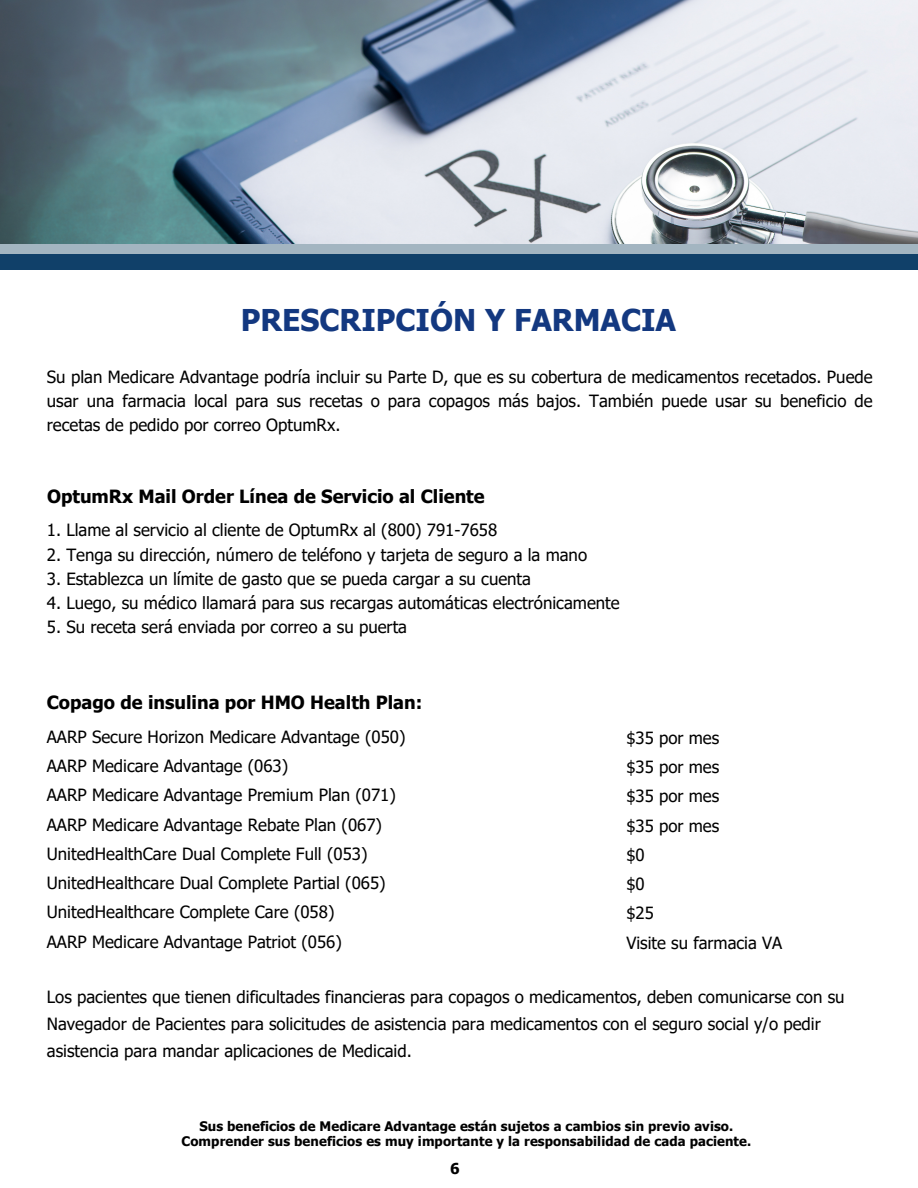
<style>
.page{position:relative;width:918px;height:1188px;background:#fff}
.page>*{position:absolute;margin:0;border:0;box-sizing:border-box;transform-origin:0 0}
.t1{font:700 30px "Tahoma";color:#133880}
.t2{font:700 18.15px "Tahoma";color:#000}
.t3{font:16.8px/27px "Tahoma";color:#000}
.t4{font:700 15px "Tahoma";color:#000}
.t5{font:700 13.2px/15.3px "Tahoma";letter-spacing:.01em;color:#000;text-align:center}
</style>
<div class="page">
<img style="left:0;top:0;width:918px;height:245px">
<div style="left:0;top:254px;width:918px;height:16px;background:#104069"></div>
<div style="left:0;top:245px;width:918px;height:9px;background:#a3b5c1"></div>
<p class="t1" style="left:241px;top:301px;width:437px">PRESCRIPCIÓN Y FARMACIA</p>
<p class="t3" style="left:47px;top:365px;width:827px;line-height:23.7px;text-align:justify">Su plan Medicare Advantage podría incluir su Parte D, que es su cobertura de medicamentos recetados. Puede usar una farmacia local para sus recetas o para copagos más bajos. También puede usar su beneficio de recetas de pedido por correo OptumRx.</p>
<p class="t2" style="left:47px;top:485px;width:439px">OptumRx Mail Order Línea de Servicio al Cliente</p>
<p class="t3" style="left:47px;top:516px;width:452px">1. Llame al servicio al cliente de OptumRx al (800) 791-7658</p>
<p class="t3" style="left:47px;top:540px;width:542px">2. Tenga su dirección, número de teléfono y tarjeta de seguro a la mano</p>
<p class="t3" style="left:47px;top:565px;width:486px">3. Establezca un límite de gasto que se pueda cargar a su cuenta</p>
<p class="t3" style="left:47px;top:589px;width:574px">4. Luego, su médico llamará para sus recargas automáticas electrónicamente</p>
<p class="t3" style="left:47px;top:613px;width:362px">5. Su receta será enviada por correo a su puerta</p>
<p class="t2" style="left:47px;top:691px;width:377px">Copago de insulina por HMO Health Plan:</p>
<p class="t3" style="left:47px;top:723px;width:360px">AARP Secure Horizon Medicare Advantage (050)</p>
<p class="t3" style="left:47px;top:752px;width:243px">AARP Medicare Advantage (063)</p>
<p class="t3" style="left:47px;top:781px;width:351px">AARP Medicare Advantage Premium Plan (071)</p>
<p class="t3" style="left:47px;top:810px;width:337px">AARP Medicare Advantage Rebate Plan (067)</p>
<p class="t3" style="left:47px;top:840px;width:322px">UnitedHealthCare Dual Complete Full (053)</p>
<p class="t3" style="left:47px;top:869px;width:340px">UnitedHealthcare Dual Complete Partial (065)</p>
<p class="t3" style="left:47px;top:898px;width:289px">UnitedHealthcare Complete Care (058)</p>
<p class="t3" style="left:47px;top:927px;width:297px">AARP Medicare Advantage Patriot (056)</p>
<p class="t3" style="left:47px;top:982px;width:799px">Los pacientes que tienen dificultades financieras para copagos o medicamentos, deben comunicarse con su<br>Navegador de Pacientes para solicitudes de asistencia para medicamentos con el seguro social y/o pedir asistencia para mandar aplicaciones de Medicaid.</p>
<p class="t3" style="left:626px;top:724px;width:94px">$35 por mes</p>
<p class="t3" style="left:626px;top:753px;width:94px">$35 por mes</p>
<p class="t3" style="left:626px;top:782px;width:94px">$35 por mes</p>
<p class="t3" style="left:626px;top:811px;width:94px">$35 por mes</p>
<p class="t3" style="left:626px;top:841px;width:20px">$0</p>
<p class="t3" style="left:626px;top:870px;width:20px">$0</p>
<p class="t3" style="left:626px;top:899px;width:29px">$25</p>
<p class="t3" style="left:626px;top:928px;width:157px">Visite su farmacia VA</p>
<p class="t5" style="left:182px;top:1118px;width:571px">Sus beneficios de Medicare Advantage están sujetos a cambios sin previo aviso.<br>Comprender sus beneficios es muy importante y la responsabilidad de cada paciente.</p>
<p class="t4" style="left:450px;top:1159px;width:11px">6</p>
</div>
